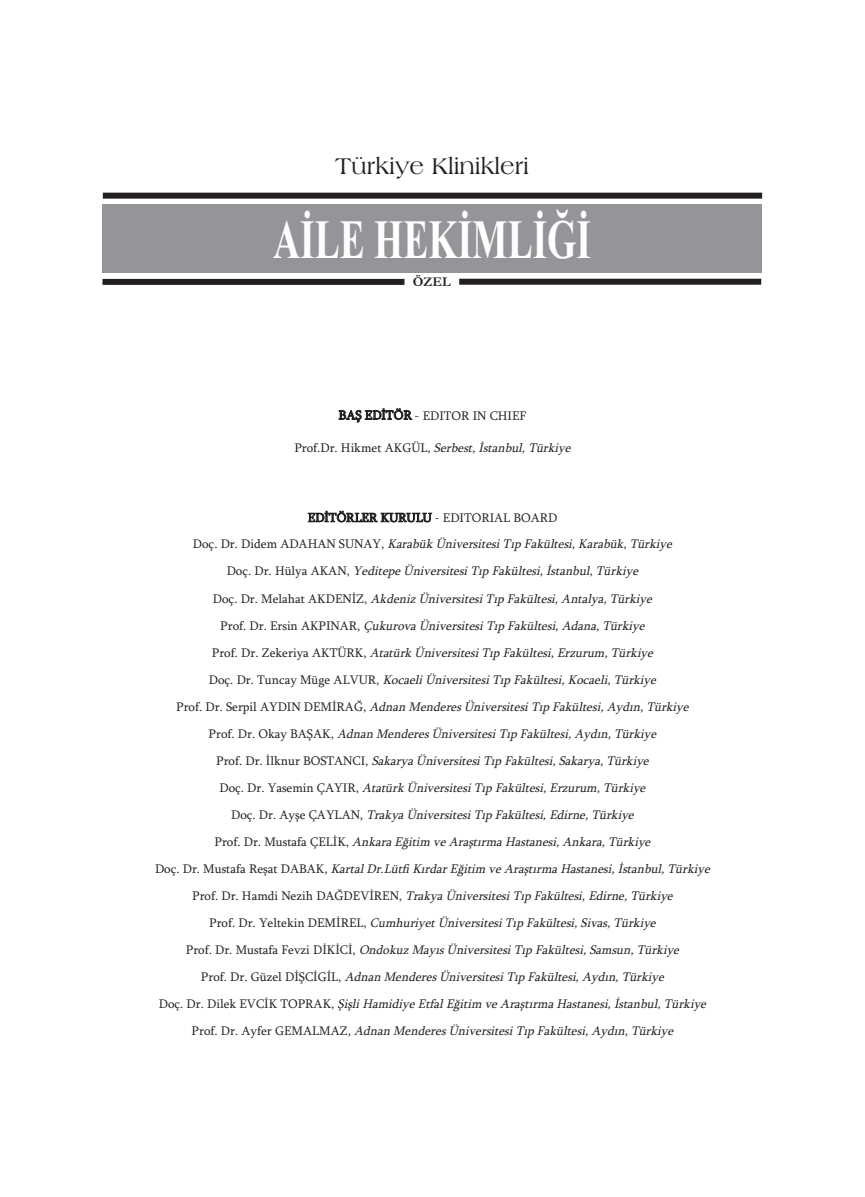
<style>
.page{position:relative;width:865px;height:1197px;background:#fff}
.page>*{position:absolute;margin:0;border:0;box-sizing:border-box;transform-origin:0 0}
.t1{font:700 55.35px "Times New Roman";color:#fff;scale:.68 1}
.t2{font:24px "Americana BT Roman";color:#231f20}
.t3{font:700 13.5px "Garamond";color:#231f20}
.t4{font:italic 12.75px/27px "Sylfaen";color:#231f20;text-align:center}
.t5{font:12.75px "Sylfaen";color:#231f20}
.s1{font-style:normal}
</style>
<div class="page">
<div style="left:102px;top:204px;width:660px;height:68px;background:#939598"></div>
<div style="left:103px;top:193px;width:659px;height:6px;background:#231f20"></div>
<div style="left:102px;top:279px;width:302px;height:6px;background:#231f20"></div>
<div style="left:459px;top:279px;width:302px;height:6px;background:#231f20"></div>
<h2 class="t2" style="left:335px;top:152px;width:195px">Türkiye Klinikleri</h2>
<h1 class="t1" style="left:273px;top:207px;width:469px">AİLE HEKİMLİĞİ</h1>
<p class="t3" style="left:413px;top:274px;width:39px">ÖZEL</p>
<p class="t5" style="left:338px;top:408px;width:189px">BAŞ EDİTÖR - EDITOR IN CHIEF</p>
<p class="t4" style="left:294px;top:434px;width:281px"><span class="s1">Prof.Dr. Hikmet AKGÜL,</span> Serbest,İstanbul,Türkiye</p>
<p class="t5" style="left:308px;top:510px;width:251px">EDİTÖRLER KURULU - EDITORIAL BOARD</p>
<p class="t4" style="left:155px;top:530px;width:560px"><span class="s1">D o ç . D r . D i d e m A D A H A N S U N A Y ,</span> Karabük Üniversitesi Tıp Fakültesi, Karabük, Türkiye<br><span class="s1">D o ç . D r . H ü l y a A K A N ,</span> Yeditepe Üniversitesi Tıp Fakültesi, İstanbul, Türkiye<br><span class="s1">D o ç . D r . M e l a h a t A K D E N İ Z ,</span> Akdeniz Üniversitesi Tıp Fakültesi, Antalya, Türkiye<br><span class="s1">P r o f . D r . E r s i n A K P I N A R ,</span> Çukurova Üniversitesi Tıp Fakültesi, Adana, Türkiye<br><span class="s1">P r o f . D r . Z e k e r i y a A K T Ü R K ,</span> Atatürk Üniversitesi Tıp Fakültesi, Erzurum, Türkiye<br><span class="s1">D o ç . D r . T u n c a y M ü g e A L V U R ,</span> Kocaeli Üniversitesi Tıp Fakültesi, Kocaeli, Türkiye<br><span class="s1">P r o f. D r . S e r p i l A Y D I N D E M İ RA Ğ ,</span> Adnan Menderes Üniversitesi Tıp Fakültesi, Aydın, Türkiye<br><span class="s1">P r o f . D r . O k a y B A Ş A K ,</span> Adnan Menderes Üniversitesi Tıp Fakültesi, Aydın, Türkiye<br><span class="s1">P r o f . D r . İ l k n u r B O S T A N C I ,</span> Sakarya Üniversitesi Tıp Fakültesi, Sakarya, Türkiye<br><span class="s1">D o ç . D r . Y a s e m i n Ç A Y I R ,</span> Atatürk Üniversitesi Tıp Fakültesi, Erzurum, Türkiye<br><span class="s1">D o ç . D r . A y ş e Ç A Y L A N ,</span> Trakya Üniversitesi Tıp Fakültesi, Edirne, Türkiye<br><span class="s1">P r o f . D r . M u s t a fa Ç E L İ K ,</span> Ankara Eğitim ve Araştırma Hastanesi, Ankara, Türkiye<br><span class="s1">D o ç . D r . M u s t a fa R e ş a t D A B A K ,</span> Kartal Dr.Lütfi Kırdar Eğitim ve Araştırma Hastanesi, İstanbul, Türkiye <span class="s1">P r o f. D r . H a m d i N e z i h D A Ğ D E V İ R E N ,</span> Trakya Üniversitesi Tıp Fakültesi, Edirne, Türkiye<br><span class="s1">P r o f . D r . Y e l t e k i n D E M İ R E L ,</span> Cumhuriyet Üniversitesi Tıp Fakültesi, Sivas, Türkiye<br><span class="s1">P r o f . D r . M u s t a fa F e v z i D İ K İ C İ ,</span> Ondokuz Mayıs Üniversitesi Tıp Fakültesi, Samsun, Türkiye<br><span class="s1">P r o f . D r . G ü z e l D İ Ş C İ G İ L ,</span> Adnan Menderes Üniversitesi Tıp Fakültesi, Aydın, Türkiye<br><span class="s1">D o ç . D r . D i l e k E V C İ K T O P R A K ,</span> Şişli Hamidiye Etfal Eğitim ve Araştırma Hastanesi, İstanbul, Türkiye <span class="s1">P r o f . D r . A y fe r G E M A L M A Z ,</span> Adnan Menderes Üniversitesi Tıp Fakültesi, Aydın, Türkiye</p>
</div>
